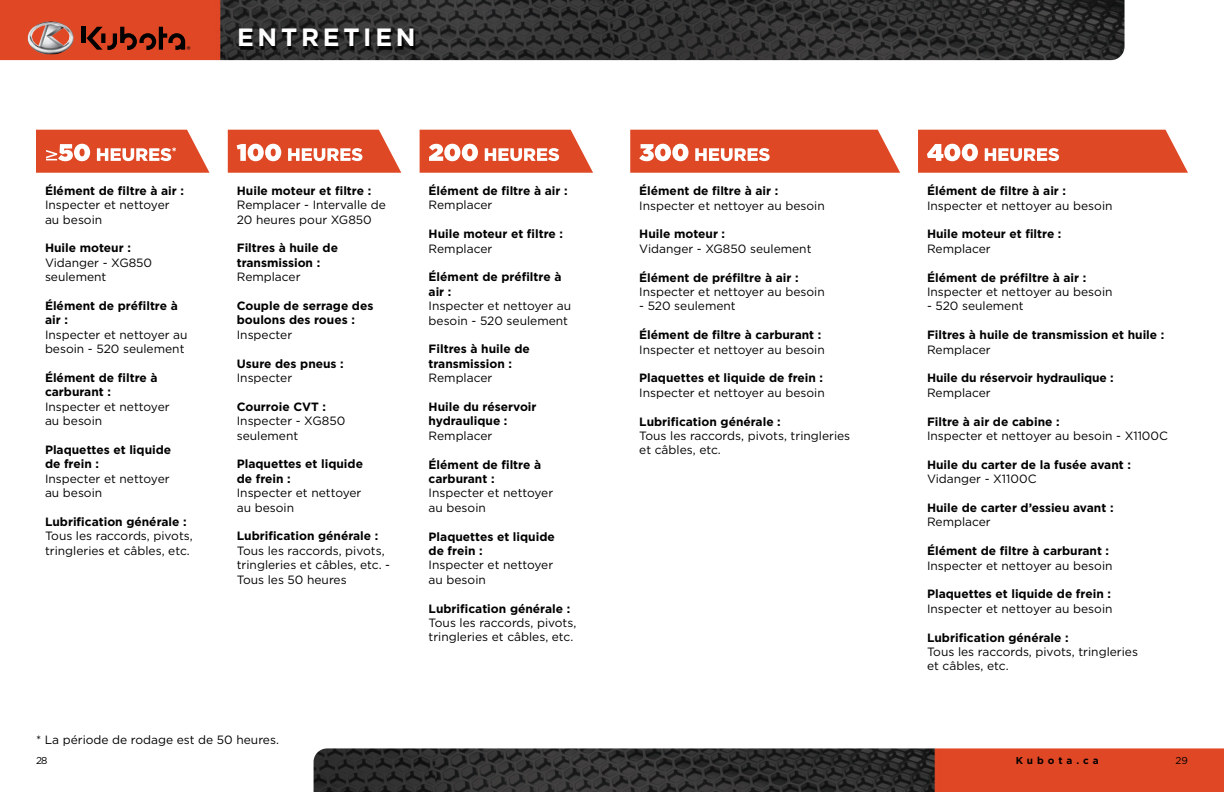
<style>
.page{position:relative;width:1224px;height:792px;background:#fff}
.page>*{position:absolute;margin:0;border:0;box-sizing:border-box;transform-origin:0 0}
.t1{font:700 25px "Gotham";letter-spacing:.15em;color:#fff}
.t2{font:900 18px "Gotham";color:#fff}
.t3{font:12px/14.4px "Gotham";color:#000}
.t4{font:700 12px/14.4px "Gotham";color:#000}
.t5{font:700 10px "Gotham";letter-spacing:.4em;color:#000}
.t6{font:10px "Gotham";color:#000}
.s1{font-size:24px}
</style>
<div class="page">
<img style="left:0;top:0;width:1125px;height:60px">
<div style="left:81px;top:27px;width:5px;height:16px;background:#000"></div>
<svg style="left:87px;top:27px;width:103px;height:23px;background:#912e17"></svg>
<img style="left:28px;top:22px;width:46px;height:32px">
<img style="left:314px;top:748px;width:910px;height:44px">
<div style="left:241px;top:31px;width:175px;height:19px;background:#000;opacity:.9"></div>
<svg style="left:36px;top:130px;width:174px;height:43px;background:#e15534"></svg>
<svg style="left:228px;top:130px;width:173px;height:43px;background:#e15433"></svg>
<svg style="left:630px;top:130px;width:270px;height:43px;background:#e0502f"></svg>
<svg style="left:420px;top:130px;width:173px;height:43px;background:#e15434"></svg>
<div style="left:918px;top:130px;width:270px;height:43px;background:#df4825"></div>
<h1 class="t1" style="left:237px;top:20px;width:180px">ENTRETIEN</h1>
<h2 class="t2" style="left:45px;top:142px;width:133px">≥<span class="s1">50</span> HEURES<sup>*</sup></h2>
<h2 class="t2" style="left:237px;top:142px;width:128px"><span class="s1">100</span> HEURES</h2>
<h2 class="t2" style="left:429px;top:142px;width:133px"><span class="s1">200</span> HEURES</h2>
<h2 class="t2" style="left:639px;top:142px;width:132px"><span class="s1">300</span> HEURES</h2>
<h2 class="t2" style="left:927px;top:142px;width:134px"><span class="s1">400</span> HEURES</h2>
<p class="t4" style="left:45px;top:183px;width:141px">Élément de filtre à air :</p>
<p class="t3" style="left:45px;top:198px;width:126px">Inspecter et nettoyer au besoin</p>
<p class="t4" style="left:45px;top:241px;width:87px">Huile moteur :</p>
<p class="t3" style="left:45px;top:255px;width:109px">Vidanger - XG850 seulement</p>
<p class="t4" style="left:45px;top:298px;width:134px">Élément de préfiltre à air :</p>
<p class="t3" style="left:45px;top:327px;width:144px">Inspecter et nettoyer au besoin - 520 seulement</p>
<p class="t4" style="left:45px;top:370px;width:114px">Élément de filtre à carburant :</p>
<p class="t3" style="left:45px;top:399px;width:126px">Inspecter et nettoyer au besoin</p>
<p class="t4" style="left:45px;top:442px;width:128px">Plaquettes et liquide de frein :</p>
<p class="t3" style="left:45px;top:471px;width:126px">Inspecter et nettoyer au besoin</p>
<p class="t4" style="left:45px;top:514px;width:143px">Lubrification générale :</p>
<p class="t3" style="left:45px;top:529px;width:149px">Tous les raccords, pivots, tringleries et câbles, etc.</p>
<p class="t4" style="left:237px;top:183px;width:136px">Huile moteur et filtre :</p>
<p class="t3" style="left:237px;top:198px;width:151px">Remplacer - Intervalle de<br>20 heures pour XG850</p>
<p class="t4" style="left:237px;top:241px;width:103px">Filtres à huile de transmission :</p>
<p class="t3" style="left:237px;top:270px;width:65px">Remplacer</p>
<p class="t4" style="left:237px;top:298px;width:138px">Couple de serrage des boulons des roues :</p>
<p class="t3" style="left:237px;top:327px;width:57px">Inspecter</p>
<p class="t4" style="left:237px;top:356px;width:109px">Usure des pneus :</p>
<p class="t3" style="left:237px;top:370px;width:57px">Inspecter</p>
<p class="t4" style="left:237px;top:399px;width:91px">Courroie CVT :</p>
<p class="t3" style="left:237px;top:414px;width:110px">Inspecter - XG850 seulement</p>
<p class="t4" style="left:237px;top:457px;width:128px">Plaquettes et liquide de frein :</p>
<p class="t3" style="left:237px;top:486px;width:126px">Inspecter et nettoyer au besoin</p>
<p class="t4" style="left:237px;top:529px;width:143px">Lubrification générale :</p>
<p class="t3" style="left:237px;top:543px;width:155px">Tous les raccords, pivots, tringleries et câbles, etc. -<br>Tous les 50 heures</p>
<p class="t3" style="left:36px;top:733px;width:244px">* La période de rodage est de 50 heures.</p>
<p class="t4" style="left:429px;top:183px;width:141px">Élément de filtre à air :</p>
<p class="t3" style="left:429px;top:198px;width:65px">Remplacer</p>
<p class="t4" style="left:429px;top:227px;width:136px">Huile moteur et filtre :</p>
<p class="t3" style="left:429px;top:241px;width:65px">Remplacer</p>
<p class="t4" style="left:429px;top:270px;width:134px">Élément de préfiltre à air :</p>
<p class="t3" style="left:429px;top:298px;width:144px">Inspecter et nettoyer au besoin - 520 seulement</p>
<p class="t4" style="left:429px;top:342px;width:103px">Filtres à huile de transmission :</p>
<p class="t3" style="left:429px;top:370px;width:65px">Remplacer</p>
<p class="t4" style="left:429px;top:399px;width:110px">Huile du réservoir hydraulique :</p>
<p class="t3" style="left:429px;top:428px;width:65px">Remplacer</p>
<p class="t4" style="left:429px;top:457px;width:114px">Élément de filtre à carburant :</p>
<p class="t3" style="left:429px;top:486px;width:126px">Inspecter et nettoyer au besoin</p>
<p class="t4" style="left:429px;top:529px;width:128px">Plaquettes et liquide de frein :</p>
<p class="t3" style="left:429px;top:558px;width:126px">Inspecter et nettoyer au besoin</p>
<p class="t4" style="left:429px;top:601px;width:143px">Lubrification générale :</p>
<p class="t3" style="left:429px;top:615px;width:149px">Tous les raccords, pivots, tringleries et câbles, etc.</p>
<p class="t4" style="left:639px;top:184px;width:141px">Élément de filtre à air :</p>
<p class="t3" style="left:639px;top:198px;width:187px">Inspecter et nettoyer au besoin</p>
<p class="t4" style="left:639px;top:227px;width:87px">Huile moteur :</p>
<p class="t3" style="left:639px;top:241px;width:174px">Vidanger - XG850 seulement</p>
<p class="t4" style="left:639px;top:270px;width:161px">Élément de préfiltre à air :</p>
<p class="t3" style="left:639px;top:284px;width:187px">Inspecter et nettoyer au besoin</p>
<p class="t3" style="left:639px;top:299px;width:98px">- 520 seulement</p>
<p class="t4" style="left:639px;top:328px;width:184px">Élément de filtre à carburant :</p>
<p class="t3" style="left:639px;top:342px;width:187px">Inspecter et nettoyer au besoin</p>
<p class="t4" style="left:639px;top:371px;width:185px">Plaquettes et liquide de frein :</p>
<p class="t3" style="left:639px;top:385px;width:187px">Inspecter et nettoyer au besoin</p>
<p class="t4" style="left:639px;top:414px;width:143px">Lubrification générale :</p>
<p class="t3" style="left:639px;top:428px;width:213px">Tous les raccords, pivots, tringleries et câbles, etc.</p>
<p class="t4" style="left:927px;top:184px;width:141px">Élément de filtre à air :</p>
<p class="t3" style="left:927px;top:198px;width:187px">Inspecter et nettoyer au besoin</p>
<p class="t4" style="left:927px;top:227px;width:136px">Huile moteur et filtre :</p>
<p class="t3" style="left:927px;top:241px;width:65px">Remplacer</p>
<p class="t4" style="left:927px;top:270px;width:161px">Élément de préfiltre à air :</p>
<p class="t3" style="left:927px;top:284px;width:187px">Inspecter et nettoyer au besoin</p>
<p class="t3" style="left:927px;top:299px;width:98px">- 520 seulement</p>
<p class="t4" style="left:927px;top:328px;width:239px">Filtres à huile de transmission et huile :</p>
<p class="t3" style="left:927px;top:342px;width:65px">Remplacer</p>
<p class="t4" style="left:927px;top:371px;width:188px">Huile du réservoir hydraulique :</p>
<p class="t3" style="left:927px;top:385px;width:65px">Remplacer</p>
<p class="t4" style="left:927px;top:414px;width:134px">Filtre à air de cabine :</p>
<p class="t3" style="left:927px;top:428px;width:242px">Inspecter et nettoyer au besoin - X1100C</p>
<p class="t4" style="left:927px;top:457px;width:205px">Huile du carter de la fusée avant :</p>
<p class="t3" style="left:927px;top:472px;width:111px">Vidanger - X1100C</p>
<p class="t4" style="left:927px;top:501px;width:188px">Huile de carter d’essieu avant :</p>
<p class="t3" style="left:927px;top:515px;width:65px">Remplacer</p>
<p class="t4" style="left:927px;top:544px;width:184px">Élément de filtre à carburant :</p>
<p class="t3" style="left:927px;top:558px;width:187px">Inspecter et nettoyer au besoin</p>
<p class="t4" style="left:927px;top:587px;width:185px">Plaquettes et liquide de frein :</p>
<p class="t3" style="left:927px;top:601px;width:187px">Inspecter et nettoyer au besoin</p>
<p class="t4" style="left:927px;top:630px;width:143px">Lubrification générale :</p>
<p class="t3" style="left:927px;top:644px;width:213px">Tous les raccords, pivots, tringleries et câbles, etc.</p>
<p class="t5" style="left:1016px;top:754px;width:85px">Kubota.ca</p>
<p class="t6" style="left:36px;top:754px;width:13px">28</p>
<p class="t6" style="left:1176px;top:754px;width:14px">29</p>
</div>
